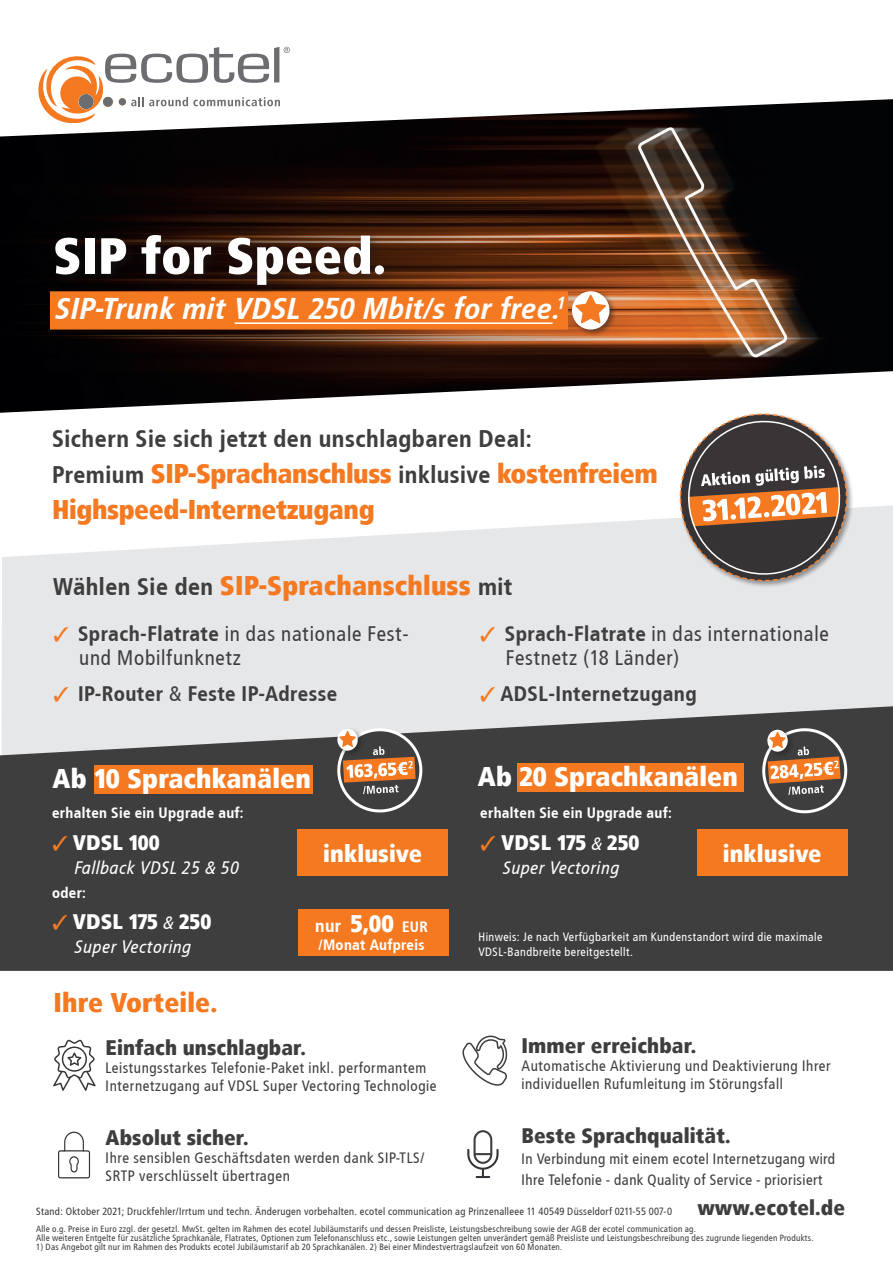
<style>
.page{position:relative;width:893px;height:1263px;background:#fff}
.page>*{position:absolute;margin:0;border:0;box-sizing:border-box;transform-origin:0 0}
.t1{font:900 51px "Transit";color:#fff}
.t2{font:italic 700 30px "Transit";color:#fff}
.t3{font:900 27px/36px "Transit";letter-spacing:-.02em;color:#f47921}
.t4{font:900 27px "Transit";color:#f47921}
.t5{font:900 27px "Transit";color:#fff}
.t6{font:700 24px "Transit";color:#3e3e3f}
.t7{font:900 24px "Transit";color:#fff}
.t8{font:21px/24px "Transit";color:#3e3e3f}
.t9{font:900 21px "Transit";color:#3e3e3f}
.t10{font:700 21px "Transit";color:#3e3e3f}
.t11{font:900 21px "Transit";color:#fff}
.t12{font:italic 18px "Transit";color:#fff}
.t13{font:15px/18px "Transit";color:#3e3e3f}
.t14{font:700 15px "Transit";color:#fff}
.t15{font:12px/14.4px "Transit";color:#fff}
.t16{font:10.5px "Transit";letter-spacing:-.01em;color:#3e3e3f}
.t17{font:9px/9px "Transit";letter-spacing:-.01em;color:#3e3e3f}
.s1{font-weight:700;font-size:24px;color:#3e3e3f}
.s2{color:#f47921}
.s3{font-weight:700}
.s4{font-weight:400}
.s5{font-weight:400;font-style:italic;font-size:18px}
.s6{font-weight:700;font-size:18px}
.s7{font-weight:700;font-size:15px}
</style>
<div class="page">
<svg style="left:2px;top:505px;width:891px;height:201px;background:#e9eaeb"></svg>
<svg style="left:0;top:706px;width:893px;height:265px;background:#525253"></svg>
<img style="left:0;top:99px;width:893px;height:314px">
<svg style="left:38px;top:47px;width:252px;height:75px"></svg>
<div style="left:79px;top:94px;width:15px;height:15px;background:#6c6d70;border-radius:50%"></div>
<div style="left:50px;top:291px;width:518px;height:39px;background:#f47921;border:2px solid #f47921"></div>
<div style="left:50px;top:230px;width:345px;height:67px;background:#231f20;opacity:.5"></div>
<svg style="left:58px;top:1131px;width:32px;height:47px"></svg>
<svg style="left:462px;top:1035px;width:46px;height:51px"></svg>
<svg style="left:467px;top:1130px;width:32px;height:48px"></svg>
<svg style="left:53px;top:1040px;width:43px;height:51px"></svg>
<div style="left:94px;top:765px;width:219px;height:29px;background:#f47921"></div>
<div style="left:517px;top:763px;width:226px;height:29px;background:#f47921"></div>
<div style="left:298px;top:909px;width:150px;height:47px;background:#f47921"></div>
<div style="left:570px;top:290px;width:47px;height:47px;background:#231f20;opacity:.5"></div>
<div style="left:572px;top:291px;width:37px;height:39px;background:#fff;border-radius:50%"></div>
<svg style="left:575px;top:295px;width:31px;height:28px"></svg>
<hr style="left:235px;top:322px;width:318px;height:2px;background:#fff">
<div style="left:336px;top:727px;width:29px;height:31px;background:#231f20;opacity:.5"></div>
<svg style="left:337px;top:728px;width:85px;height:86px;background:#8b7667"></svg>
<div style="left:298px;top:830px;width:150px;height:46px;background:#f47921"></div>
<div style="left:697px;top:830px;width:150px;height:46px;background:#f47921"></div>
<svg style="left:762px;top:728px;width:85px;height:87px;background:#857062"></svg>
<svg style="left:672px;top:406px;width:183px;height:183px"></svg>
<h1 class="t1" style="left:53px;top:225px;width:335px">SIP for Speed.</h1>
<h2 class="t2" style="left:55px;top:291px;width:513px">SIP-Trunk mit VDSL 250 Mbit/s for free.<sup>1</sup></h2>
<h3 class="t6" style="left:52px;top:425px;width:482px">Sichern Sie sich jetzt den unschlagbaren Deal:</h3>
<h3 class="t3" style="left:52px;top:456px;width:607px"><span class="s1">Premium</span> SIP-Sprachanschluss <span class="s1">inklusive</span> kostenfreiem<br>Highspeed-Internetzugang</h3>
<h3 class="t4" style="left:53px;top:569px;width:461px"><span class="s1">Wählen Sie den</span> SIP-Sprachanschluss <span class="s1">mit</span></h3>
<h3 class="t8" style="left:79px;top:621px;width:332px;text-indent:-26px"><span class="s2">✓</span> <span class="s3">Sprach-Flatrate</span> in das nationale Fest&shy;und Mobilfunknetz</h3>
<h3 class="t10" style="left:53px;top:681px;width:286px"><span class="s2">✓</span> IP-Router <span class="s4">&amp;</span> Feste IP-Adresse</h3>
<h3 class="t8" style="left:506px;top:621px;width:325px;text-indent:-26px"><span class="s2">✓</span> <span class="s3">Sprach-Flatrate</span> in das internationale<br>Festnetz (18 Länder)</h3>
<h3 class="t10" style="left:480px;top:681px;width:219px"><span class="s2">✓</span> ADSL-Internetzugang</h3>
<h3 class="t5" style="left:53px;top:762px;width:260px">Ab 10 Sprachkanälen</h3>
<h3 class="t5" style="left:478px;top:760px;width:262px">Ab 20 Sprachkanälen</h3>
<h3 class="t14" style="left:480px;top:804px;width:193px">erhalten Sie ein Upgrade auf:</h3>
<h3 class="t11" style="left:480px;top:829px;width:161px"><span class="s2">✓</span> VDSL 175 <span class="s5">&amp;</span> 250</h3>
<h3 class="t12" style="left:502px;top:857px;width:118px">Super Vectoring</h3>
<h3 class="t7" style="left:315px;top:909px;width:115px"><span class="s6">nur</span> 5,00 <span class="s7">EUR</span></h3>
<h3 class="t14" style="left:318px;top:936px;width:108px">/Monat Aufpreis</h3>
<h3 class="t14" style="left:52px;top:804px;width:193px">erhalten Sie ein Upgrade auf:</h3>
<h3 class="t11" style="left:52px;top:829px;width:109px"><span class="s2">✓</span> VDSL 100</h3>
<h3 class="t12" style="left:74px;top:857px;width:166px">Fallback VDSL 25 &amp; 50</h3>
<h3 class="t14" style="left:52px;top:883px;width:36px">oder:</h3>
<h3 class="t11" style="left:52px;top:909px;width:161px"><span class="s2">✓</span> VDSL 175 <span class="s5">&amp;</span> 250</h3>
<h3 class="t12" style="left:74px;top:936px;width:118px">Super Vectoring</h3>
<h3 class="t7" style="left:323px;top:839px;width:100px">inklusive</h3>
<h3 class="t7" style="left:723px;top:839px;width:100px">inklusive</h3>
<h3 class="t15" style="left:478px;top:930px;width:346px">Hinweis: Je nach Verfügbarkeit am Kundenstandort wird die maximale<br>VDSL-Bandbreite bereitgestellt.</h3>
<h3 class="t4" style="left:54px;top:986px;width:165px">Ihre Vorteile.</h3>
<h3 class="t9" style="left:522px;top:1033px;width:176px">Immer erreichbar.</h3>
<h3 class="t13" style="left:522px;top:1057px;width:311px">Automatische Aktivierung und Deaktivierung Ihrer individuellen Rufumleitung im Störungsfall</h3>
<h3 class="t9" style="left:522px;top:1123px;width:210px">Beste Sprachqualität.</h3>
<h3 class="t13" style="left:522px;top:1148px;width:316px;line-height:21px">In Verbindung mit einem ecotel Internetzugang wird<br>Ihre Telefonie - dank Quality of Service - priorisiert</h3>
<h3 class="t9" style="left:106px;top:1035px;width:202px">Einfach unschlagbar.</h3>
<h3 class="t13" style="left:106px;top:1059px;width:333px">Leistungsstarkes Telefonie-Paket inkl. performantem<br>Internetzugang auf VDSL Super Vectoring Technologie</h3>
<h3 class="t9" style="left:106px;top:1125px;width:144px">Absolut sicher.</h3>
<h3 class="t13" style="left:106px;top:1149px;width:321px">Ihre sensiblen Geschäftsdaten werden dank SIP-TLS/<br>SRTP verschlüsselt übertragen</h3>
<p class="t16" style="left:36px;top:1205px;width:638px">Stand: Oktober 2021; Druckfehler/Irrtum und techn. Änderugen vorbehalten. ecotel communication ag Prinzenalleee 11 40549 Düsseldorf 0211-55 007-0</p>
<h3 class="t9" style="left:697px;top:1194px;width:149px">www.ecotel.de</h3>
<p class="t17" style="left:36px;top:1224px;width:779px">Alle o.g. Preise in Euro zzgl. der gesetzl. MwSt. gelten im Rahmen des ecotel Jubiläumstarifs und dessen Preisliste, Leistungsbeschreibung sowie der AGB der ecotel communication ag.<br>Alle weiteren Entgelte für zusätzliche Sprachkanäle, Flatrates, Optionen zum Telefonanschluss etc., sowie Leistungen gelten unverändert gemäß Preisliste und Leistungsbeschreibung des zugrunde liegenden Produkts.</p>
<p class="t17" style="left:36px;top:1242px;width:528px">1) Das Angebot gilt nur im Rahmen des Produkts ecotel Jubiläumstarif ab 20 Sprachkanälen. 2) Bei einer Mindestvertragslaufzeit von 60 Monaten.</p>
</div>
